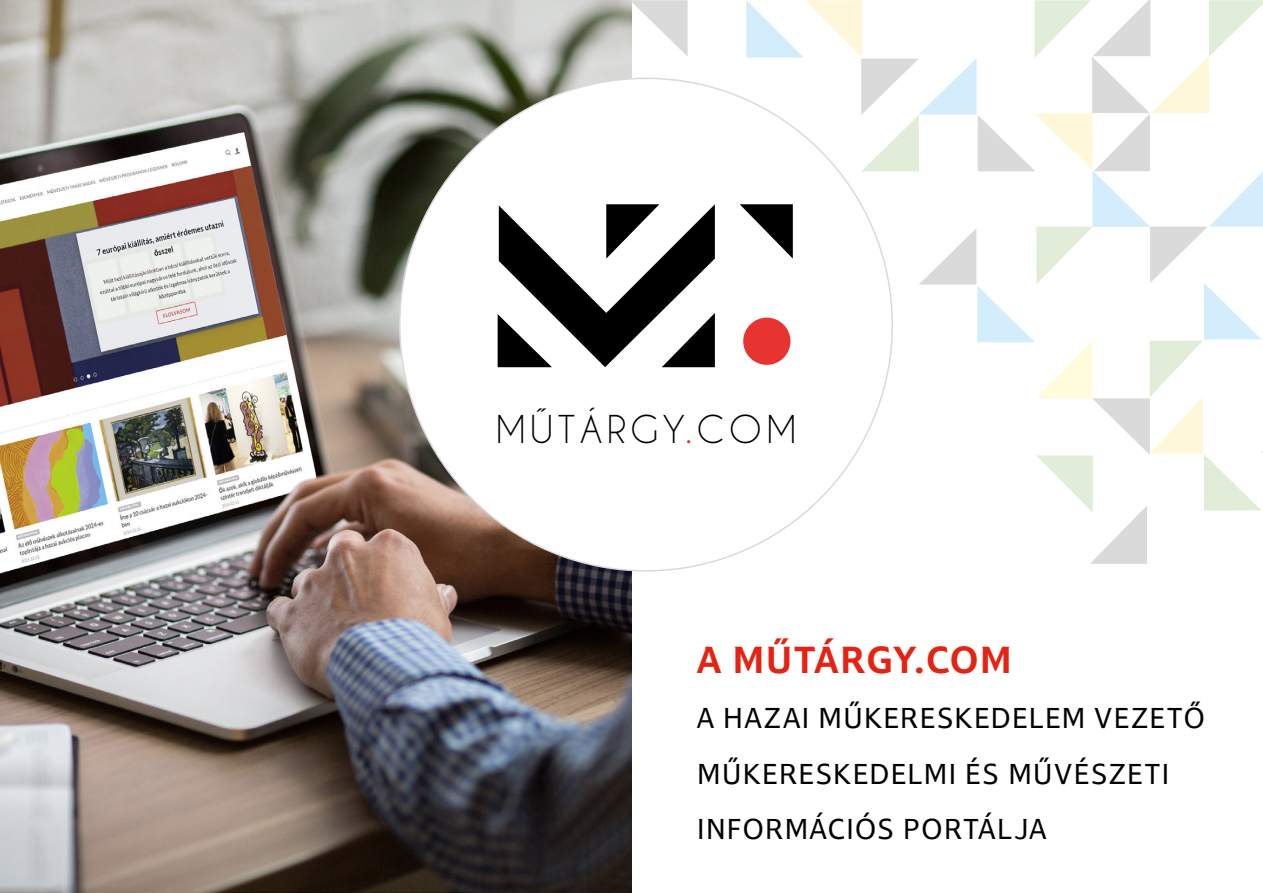
<style>
.page{position:relative;width:1263px;height:893px;background:#fff}
.page>*{position:absolute;margin:0;border:0;box-sizing:border-box;transform-origin:0 0}
.t1{font:700 38.25px "Tesco M";letter-spacing:.025em;color:#e42313}
.t2{font:36px "Caviar Dreams";letter-spacing:.12em;color:#000}
.t3{font:29.25px/55.3px "Tesco M";letter-spacing:.045em;color:#000}
.s1{color:#e73430}
</style>
<div class="page">
<img style="left:0;top:0;width:631px;height:893px">
<div style="left:400px;top:78px;width:492px;height:493px;background:#fff;border-radius:50%"></div>
<svg style="left:498px;top:204px;width:217px;height:163px"></svg>
<svg style="left:740px;top:0;width:523px;height:564px"></svg>
<svg style="left:630px;top:0;width:58px;height:57px"></svg>
<p class="t2" style="left:496px;top:407px;width:302px">MŰTÁRGY<span class="s1">.</span>COM</p>
<h1 class="t1" style="left:697px;top:638px;width:316px">A MŰTÁRGY.COM</h1>
<p class="t3" style="left:697px;top:690px;width:509px">A HAZAI MŰKERESKEDELEM VEZETŐ<br>MŰKERESKEDELMI ÉS MŰVÉSZETI<br>INFORMÁCIÓS PORTÁLJA</p>
</div>
